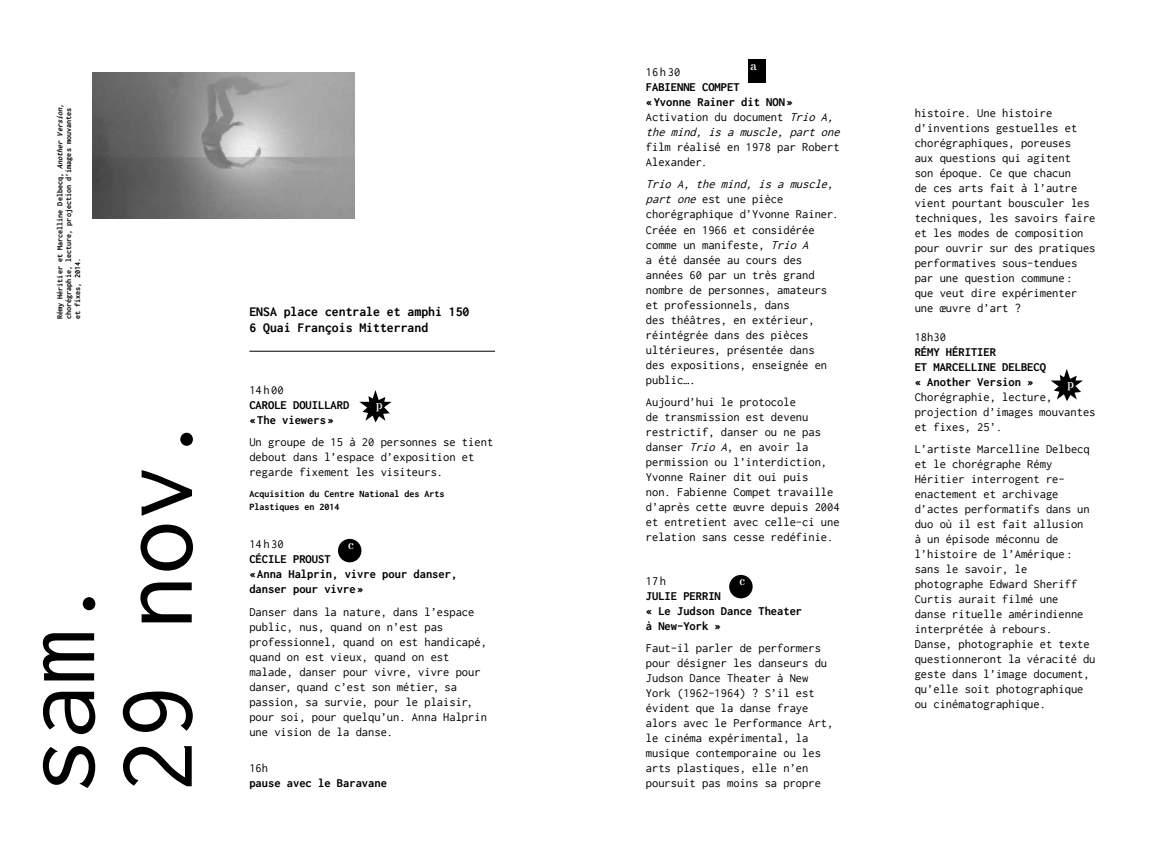
<style>
.page{position:relative;width:1170px;height:851px;background:#fff}
.page>*{position:absolute;margin:0;border:0;box-sizing:border-box;transform-origin:0 0}
.t1{font:109.5px/97.5px "Inconsolata";color:#000}
.t2{font:700 13.75px/16.5px "Inconsolata";color:#000}
.t3{font:12.5px/15px "Inconsolata";color:#000}
.t4{font:700 12.5px/15px "Inconsolata";color:#000}
.t5{font:italic 12.5px/15px "Inconsolata";color:#000}
.t6{font:12.25px "Stardos Stencil";color:#fff}
.t7{font:700 10px/13.8px "Inconsolata";color:#000}
.t8{font:700 8.12px/8.8px "Inconsolata";color:#000}
.s1{font-style:italic}
.s2{font-weight:700;font-style:normal}
.s3{font-style:normal}
</style>
<div class="page">
<hr style="left:249px;top:351px;width:246px;height:1px;background:#000">
<img style="left:92px;top:72px;width:262px;height:146px">
<svg style="left:359px;top:390px;width:32px;height:32px"></svg>
<svg style="left:1050px;top:369px;width:32px;height:32px"></svg>
<div style="left:338px;top:538px;width:23px;height:24px;background:#000;border-radius:50%"></div>
<div style="left:729px;top:575px;width:23px;height:23px;background:#000;border-radius:50%"></div>
<div style="left:748px;top:59px;width:17px;height:24px;background:#000"></div>
<p class="t8" style="left:55px;top:319px;width:216px;rotate:-90deg">Rémy Héritier et Marcelline Delbecq, <span class="s1">Another Version</span>, chorégraphie, lecture, projection d’images mouvantes et fixes, 2014.</p>
<h1 class="t1" style="left:9px;top:794px;width:385px;rotate:-90deg">sam.<br>29 nov.</h1>
<p class="t2" style="left:249px;top:303px;width:222px">ENSA place centrale et amphi 150<br>6 Quai François Mitterrand</p>
<p class="t3" style="left:249px;top:382px;width:36px">14h00</p>
<p class="t4" style="left:249px;top:397px;width:102px">Carole Douillard «The viewers»</p>
<p class="t3" style="left:249px;top:434px;width:245px">Un groupe de 15 à 20 personnes se tient debout dans l’espace d’exposition et regarde fixement les visiteurs.</p>
<p class="t7" style="left:249px;top:486px;width:197px">Acquisition du Centre National des Arts<br>Plastiques en 2014</p>
<p class="t3" style="left:249px;top:536px;width:36px">14h30</p>
<p class="t4" style="left:249px;top:551px;width:209px">Cécile Proust<br>«Anna Halprin, vivre pour danser, danser pour vivre»</p>
<p class="t3" style="left:249px;top:603px;width:239px">Danser dans la nature, dans l’espace public, nus, quand on n’est pas professionnel, quand on est handicapé, quand on est vieux, quand on est malade, danser pour vivre, vivre pour danser, quand c’est son métier, sa passion, sa survie, pour le plaisir, pour soi, pour quelqu’un. Anna Halprin une vision de la danse.</p>
<p class="t3" style="left:249px;top:760px;width:20px">16h</p>
<p class="t4" style="left:249px;top:775px;width:139px">pause avec le Baravane</p>
<p class="t6" style="left:376px;top:397px;width:8px">p</p>
<p class="t6" style="left:348px;top:537px;width:7px">c</p>
<p class="t6" style="left:750px;top:58px;width:8px">a</p>
<p class="t3" style="left:645px;top:65px;width:36px">16h30</p>
<p class="t4" style="left:645px;top:80px;width:126px">Fabienne Compet «Yvonne Rainer dit NON</p>
<p class="t5" style="left:645px;top:95px;width:199px;text-indent:141px"><span class="s2">»<br></span><span class="s3">Activation du document</span> Trio A, the mind, is a muscle, part one</p>
<p class="t3" style="left:645px;top:140px;width:195px">film réalisé en 1978 par Robert<br>Alexander.</p>
<p class="t3" style="left:645px;top:177px;width:194px"><span class="s1">Trio A, the mind, is a muscle, part one</span> est une pièce chorégraphique d’Yvonne Rainer.<br>Créée en 1966 et considérée comme un manifeste, <span class="s1">Trio A<br></span>a été dansée au cours des années 60 par un très grand nombre de personnes, amateurs et professionnels, dans<br>des théâtres, en extérieur, réintégrée dans des pièces ultérieures, présentée dans<br>des expositions, enseignée en public….</p>
<p class="t3" style="left:645px;top:394px;width:195px">Aujourd’hui le protocole<br>de transmission est devenu restrictif, danser ou ne pas danser <span class="s1">Trio A</span>, en avoir la permission ou l’interdiction,<br>Yvonne Rainer dit oui puis<br>non. Fabienne Compet travaille d’après cette œuvre depuis 2004 et entretient avec celle-ci une relation sans cesse redéfinie.</p>
<p class="t3" style="left:645px;top:573px;width:22px">17h</p>
<p class="t4" style="left:645px;top:588px;width:158px">Julie Perrin<br>« Le Judson Dance Theater à New-York »</p>
<p class="t3" style="left:645px;top:640px;width:189px">Faut-il parler de performers pour désigner les danseurs du<br>Judson Dance Theater à New<br>York (1962-1964) ? S’il est évident que la danse fraye alors avec le Performance Art, le cinéma expérimental, la musique contemporaine ou les arts plastiques, elle n’en poursuit pas moins sa propre</p>
<p class="t6" style="left:739px;top:573px;width:7px">c</p>
<p class="t3" style="left:914px;top:105px;width:182px">histoire. Une histoire d’inventions gestuelles et chorégraphiques, poreuses<br>aux questions qui agitent<br>son époque. Ce que chacun<br>de ces arts fait à l’autre vient pourtant bousculer les techniques, les savoirs faire et les modes de composition pour ouvrir sur des pratiques performatives sous-tendues par une question commune:<br>que veut dire expérimenter une œuvre d’art ?</p>
<p class="t3" style="left:914px;top:329px;width:33px">18h30</p>
<p class="t4" style="left:914px;top:344px;width:126px">Rémy Héritier<br>et Marcelline Delbecq « Another Version »</p>
<p class="t3" style="left:914px;top:389px;width:182px">Chorégraphie, lecture, projection d’images mouvantes et fixes, 25’.</p>
<p class="t3" style="left:914px;top:441px;width:182px">L’artiste Marcelline Delbecq et le chorégraphe Rémy<br>Héritier interrogent re&shy;enactement et archivage d’actes performatifs dans un duo où il est fait allusion<br>à un épisode méconnu de l’histoire de l’Amérique: sans le savoir, le photographe Edward Sheriff<br>Curtis aurait filmé une<br>danse rituelle amérindienne interprétée à rebours.<br>Danse, photographie et texte questionneront la véracité du geste dans l’image document, qu’elle soit photographique ou cinématographique.</p>
<p class="t6" style="left:1067px;top:376px;width:8px">p</p>
</div>
